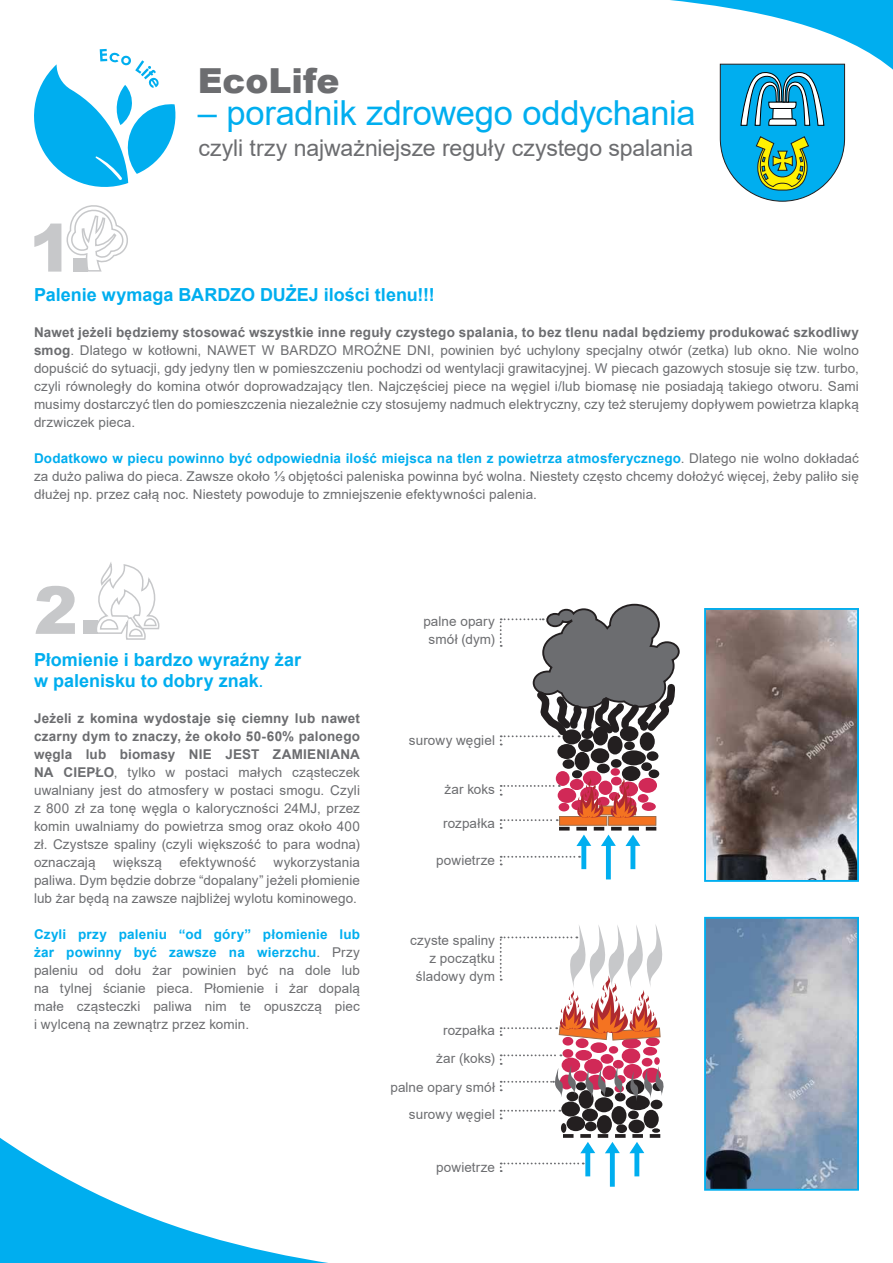
<style>
.page{position:relative;width:893px;height:1263px;background:#fff}
.page>*{position:absolute;margin:0;border:0;box-sizing:border-box;transform-origin:0 0}
.t1{font:900 66px "Arial";color:#c7c8ca}
.t2{font:34.5px "Arial";letter-spacing:-.01em;color:#00aeef}
.t3{font:900 34.5px "Arial";color:#6c6d70}
.t4{font:23.1px "Arial";letter-spacing:-.005em;color:#6c6d70}
.t5{font:700 18px/21px "Arial";color:#00aeef}
.t6{font:13.5px/18px "Arial";letter-spacing:.005em;color:#6c6d70;text-align:justify}
.s1{font-weight:700}
.s2{font-weight:700;color:#00aeef}
.s3{font-size:13.5px}
</style>
<div class="page">
<img style="left:707px;top:611px;width:149px;height:268px">
<div style="left:704px;top:608px;width:155px;height:274px;border:2px solid #00aeef"></div>
<img style="left:707px;top:920px;width:149px;height:268px">
<div style="left:704px;top:917px;width:155px;height:274px;border:2px solid #00aeef"></div>
<svg style="left:34px;top:49px;width:142px;height:138px"></svg>
<svg style="left:0;top:1138px;width:500px;height:125px"></svg>
<div style="left:556px;top:771px;width:14px;height:15px;background:#d12957;border-radius:50%"></div>
<div style="left:597px;top:764px;width:13px;height:9px;background:#231f20;border-radius:50%"></div>
<div style="left:611px;top:759px;width:11px;height:9px;background:#231f20;border-radius:50%"></div>
<div style="left:572px;top:770px;width:10px;height:8px;background:#231f20;border-radius:50%"></div>
<div style="left:641px;top:762px;width:11px;height:9px;background:#231f20;border-radius:50%"></div>
<div style="left:648px;top:769px;width:11px;height:9px;background:#231f20;border-radius:50%"></div>
<div style="left:624px;top:741px;width:11px;height:9px;background:#231f20;border-radius:50%"></div>
<div style="left:611px;top:768px;width:9px;height:8px;background:#d12957;border-radius:50%"></div>
<div style="left:583px;top:771px;width:18px;height:15px;background:#d12957;border-radius:50%"></div>
<div style="left:591px;top:748px;width:18px;height:15px;background:#231f20;border-radius:50%"></div>
<div style="left:622px;top:766px;width:18px;height:15px;background:#231f20;border-radius:50%"></div>
<div style="left:622px;top:750px;width:24px;height:15px;background:#231f20;border-radius:50%"></div>
<div style="left:557px;top:744px;width:19px;height:15px;background:#231f20;border-radius:50%"></div>
<div style="left:607px;top:736px;width:15px;height:18px;background:#231f20;border-radius:50%"></div>
<svg style="left:640px;top:732px;width:15px;height:19px"></svg>
<div style="left:575px;top:752px;width:15px;height:18px;background:#231f20;border-radius:50%"></div>
<div style="left:578px;top:739px;width:16px;height:13px;background:#231f20;border-radius:50%"></div>
<div style="left:563px;top:759px;width:11px;height:10px;background:#231f20;border-radius:50%"></div>
<div style="left:647px;top:751px;width:11px;height:10px;background:#231f20;border-radius:50%"></div>
<svg style="left:500px;top:603px;width:180px;height:142px"></svg>
<svg style="left:500px;top:778px;width:156px;height:101px"></svg>
<svg style="left:500px;top:1110px;width:60px;height:9px"></svg>
<svg style="left:95px;top:562px;width:65px;height:78px"></svg>
<svg style="left:66px;top:205px;width:62px;height:67px"></svg>
<div style="left:601px;top:1087px;width:13px;height:10px;background:#231f20;border-radius:50%"></div>
<div style="left:615px;top:1093px;width:11px;height:8px;background:#231f20;border-radius:50%"></div>
<div style="left:616px;top:1124px;width:11px;height:9px;background:#231f20;border-radius:50%"></div>
<div style="left:576px;top:1082px;width:10px;height:8px;background:#231f20;border-radius:50%"></div>
<div style="left:561px;top:1123px;width:5px;height:10px;background:#231f20;border-radius:50%"></div>
<div style="left:652px;top:1128px;width:8px;height:5px;background:#231f20;border-radius:50%"></div>
<div style="left:628px;top:1110px;width:11px;height:9px;background:#231f20;border-radius:50%"></div>
<div style="left:566px;top:1116px;width:19px;height:15px;background:#231f20;border-radius:50%"></div>
<div style="left:595px;top:1097px;width:18px;height:15px;background:#231f20;border-radius:50%"></div>
<svg style="left:626px;top:1079px;width:18px;height:15px"></svg>
<div style="left:626px;top:1095px;width:24px;height:15px;background:#231f20;border-radius:50%"></div>
<div style="left:561px;top:1101px;width:19px;height:15px;background:#231f20;border-radius:50%"></div>
<div style="left:597px;top:1115px;width:15px;height:19px;background:#231f20;border-radius:50%"></div>
<div style="left:611px;top:1106px;width:15px;height:19px;background:#231f20;border-radius:50%"></div>
<div style="left:644px;top:1110px;width:15px;height:18px;background:#231f20;border-radius:50%"></div>
<div style="left:579px;top:1090px;width:15px;height:19px;background:#231f20;border-radius:50%"></div>
<div style="left:582px;top:1108px;width:16px;height:13px;background:#231f20;border-radius:50%"></div>
<div style="left:566px;top:1092px;width:12px;height:9px;background:#231f20;border-radius:50%"></div>
<div style="left:651px;top:1100px;width:11px;height:9px;background:#231f20;border-radius:50%"></div>
<div style="left:628px;top:1119px;width:17px;height:14px;background:#231f20;border-radius:50%"></div>
<div style="left:585px;top:1122px;width:12px;height:9px;background:#231f20;border-radius:50%"></div>
<div style="left:574px;top:1070px;width:14px;height:12px;background:#d12957;border-radius:50%"></div>
<div style="left:602px;top:1065px;width:14px;height:15px;background:#d12957;border-radius:50%"></div>
<div style="left:601px;top:1054px;width:12px;height:10px;background:#d12957;border-radius:50%"></div>
<div style="left:576px;top:1038px;width:12px;height:10px;background:#d12957;border-radius:50%"></div>
<div style="left:562px;top:1049px;width:11px;height:9px;background:#d12957;border-radius:50%"></div>
<div style="left:562px;top:1037px;width:11px;height:8px;background:#d12957;border-radius:50%"></div>
<svg style="left:615px;top:1075px;width:11px;height:9px"></svg>
<div style="left:613px;top:1060px;width:11px;height:8px;background:#d12957;border-radius:50%"></div>
<div style="left:643px;top:1047px;width:14px;height:8px;background:#d12957;border-radius:50%"></div>
<div style="left:646px;top:1037px;width:14px;height:9px;background:#d12957;border-radius:50%"></div>
<div style="left:642px;top:1058px;width:10px;height:8px;background:#d12957;border-radius:50%"></div>
<div style="left:654px;top:1057px;width:6px;height:8px;background:#d12957;border-radius:50%"></div>
<div style="left:609px;top:1046px;width:9px;height:8px;background:#d12957;border-radius:50%"></div>
<div style="left:584px;top:1059px;width:19px;height:15px;background:#d12957;border-radius:50%"></div>
<div style="left:575px;top:1050px;width:17px;height:10px;background:#d12957;border-radius:50%"></div>
<div style="left:590px;top:1042px;width:17px;height:11px;background:#d12957;border-radius:50%"></div>
<svg style="left:562px;top:1058px;width:18px;height:15px"></svg>
<svg style="left:623px;top:1064px;width:19px;height:15px"></svg>
<div style="left:622px;top:1048px;width:18px;height:15px;background:#d12957;border-radius:50%"></div>
<div style="left:622px;top:1038px;width:19px;height:10px;background:#d12957;border-radius:50%"></div>
<svg style="left:500px;top:1134px;width:160px;height:53px"></svg>
<svg style="left:500px;top:1054px;width:77px;height:44px"></svg>
<svg style="left:584px;top:1068px;width:23px;height:30px"></svg>
<svg style="left:613px;top:1066px;width:10px;height:30px"></svg>
<svg style="left:629px;top:1066px;width:35px;height:35px"></svg>
<svg style="left:500px;top:924px;width:163px;height:117px"></svg>
<svg style="left:670px;top:0;width:223px;height:202px"></svg>
<h1 class="t1" style="left:29px;top:200px;width:64px">1.</h1>
<h2 class="t3" style="left:198px;top:56px;width:143px">EcoLife</h2>
<h2 class="t2" style="left:198px;top:89px;width:499px">– poradnik zdrowego oddychania</h2>
<h3 class="t4" style="left:198px;top:131px;width:496px">czyli trzy najważniejsze reguły czystego spalania</h3>
<h3 class="t5" style="left:34px;top:284px;width:402px">Palenie wymaga BARDZO DUŻEJ ilości tlenu!!!</h3>
<p class="t6" style="left:34px;top:323px;width:826px"><span class="s1">Nawet jeżeli będziemy stosować wszystkie inne reguły czystego spalania, to bez tlenu nadal będziemy produkować szkodliwy smog</span>. Dlatego w kotłowni, NAWET W BARDZO MROŹNE DNI, powinien być uchylony specjalny otwór (zetka) lub okno. Nie wolno dopuścić do sytuacji, gdy jedyny tlen w pomieszczeniu pochodzi od wentylacji grawitacyjnej. W piecach gazowych stosuje się tzw. turbo, czyli równoległy do komina otwór doprowadzający tlen. Najczęściej piece na węgiel i/lub biomasę nie posiadają takiego otworu. Sami musimy dostarczyć tlen do pomieszczenia niezależnie czy stosujemy nadmuch elektryczny, czy też sterujemy dopływem powietrza klapką drzwiczek pieca.</p>
<p class="t6" style="left:34px;top:449px;width:826px"><span class="s2">Dodatkowo w piecu powinno być odpowiednia ilość miejsca na tlen z powietrza atmosferycznego</span>. Dlatego nie wolno dokładać za dużo paliwa do pieca. Zawsze około ⅓ objętości paleniska powinna być wolna. Niestety często chcemy dołożyć więcej, żeby paliło się dłużej np. przez całą noc. Niestety powoduje to zmniejszenie efektywności palenia.</p>
<h1 class="t1" style="left:34px;top:562px;width:69px">2.</h1>
<h3 class="t5" style="left:34px;top:649px;width:269px">Płomienie i bardzo wyraźny żar w palenisku to dobry znak<span class="s3">.</span></h3>
<p class="t6" style="left:34px;top:709px;width:327px"><span class="s1">Jeżeli z komina wydostaje się ciemny lub nawet czarny dym to znaczy, że około 50-60% palonego węgla lub biomasy NIE JEST ZAMIENIANA NA CIEPŁO</span>, tylko w postaci małych cząsteczek uwalniany jest do atmosfery w postaci smogu. Czyli z 800 zł za tonę węgla o kaloryczności 24MJ, przez komin uwalniamy do powietrza smog oraz około 400 zł. Czystsze spaliny (czyli większość to para wodna) oznaczają</p>
<p class="t6" style="left:113px;top:853px;width:50px">większą</p>
<p class="t6" style="left:180px;top:853px;width:78px">efektywność</p>
<p class="t6" style="left:34px;top:853px;width:327px;text-indent:239px">wykorzystania paliwa. Dym będzie dobrze “dopalany” jeżeli płomienie lub żar będą na zawsze najbliżej wylotu kominowego.</p>
<p class="t6" style="left:34px;top:925px;width:327px"><span class="s2">Czyli przy paleniu “od góry” płomienie lub żar powinny być zawsze na wierzchu</span>. Przy paleniu od dołu żar powinien być na dole lub na tylnej ścianie pieca. Płomienie i żar dopalą małe cząsteczki paliwa nim te opuszczą piec i wylceną na zewnątrz przez komin.</p>
<p class="t6" style="left:423px;top:612px;width:73px;text-align:center">palne opary smół (dym)</p>
<p class="t6" style="left:409px;top:731px;width:88px">surowy węgiel</p>
<p class="t6" style="left:444px;top:780px;width:52px">żar koks</p>
<p class="t6" style="left:443px;top:814px;width:53px">rozpałka</p>
<p class="t6" style="left:436px;top:851px;width:60px">powietrze</p>
<p class="t6" style="left:410px;top:931px;width:86px;text-align:right">czyste spaliny z początku śladowy dym</p>
<p class="t6" style="left:390px;top:1016px;width:106px;line-height:28px;text-align:right">rozpałka<br>żar (koks)<br>palne opary smół surowy węgiel</p>
<p class="t6" style="left:436px;top:1158px;width:60px">powietrze</p>
</div>
